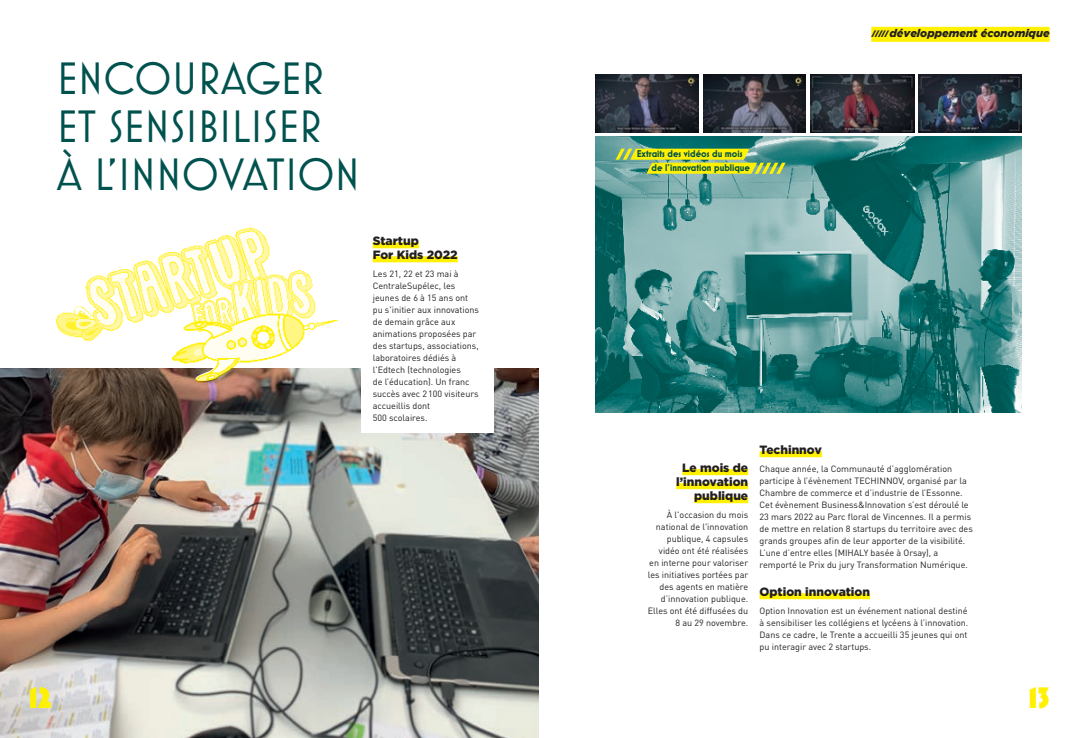
<style>
.page{position:relative;width:1078px;height:738px;background:#fff}
.page>*{position:absolute;margin:0;border:0;box-sizing:border-box;transform-origin:0 0}
.t1{font:46px/48px "Mostra Nuova";color:#00524e}
.t2{font:800 30px "Mostra Nuova";color:#fff101}
.t3{font:900 12px/14px "Gotham";color:#231f20}
.t4{font:italic 900 11px "Gotham";color:#231f20}
.t5{font:700 10px/14px "Mostra Nuova";color:#00524e}
.t6{font:9px/12px "DINOT";color:#231f20}
.s1{font-family:"Acier BAT Text Noir";font-weight:400;font-style:normal}
</style>
<div class="page">
<img style="left:0;top:368px;width:539px;height:369px">
<img style="left:48px;top:227px;width:295px;height:158px">
<img style="left:595px;top:137px;width:425px;height:275px">
<img style="left:595px;top:75px;width:103px;height:57px">
<img style="left:703px;top:75px;width:102px;height:57px">
<img style="left:810px;top:75px;width:104px;height:57px">
<img style="left:918px;top:75px;width:102px;height:57px">
<div style="left:871px;top:27px;width:178px;height:15px;background:#fff101"></div>
<div style="left:361px;top:224px;width:133px;height:208px;background:#fff"></div>
<div style="left:372px;top:242px;width:47px;height:6px;background:#fff101"></div>
<div style="left:372px;top:256px;width:85px;height:6px;background:#fff101"></div>
<div style="left:759px;top:451px;width:62px;height:6px;background:#fff101"></div>
<svg style="left:759px;top:593px;width:110px;height:5px"></svg>
<div style="left:682px;top:469px;width:66px;height:6px;background:#fff101"></div>
<div style="left:676px;top:483px;width:72px;height:6px;background:#fff101"></div>
<div style="left:694px;top:497px;width:54px;height:6px;background:#fff101"></div>
<svg style="left:615px;top:148px;width:17px;height:12px"></svg>
<svg style="left:754px;top:162px;width:31px;height:12px"></svg>
<div style="left:633px;top:148px;width:113px;height:11px;background:#fff101"></div>
<div style="left:649px;top:162px;width:105px;height:11px;background:#fff101"></div>
<h1 class="t1" style="left:57px;top:53px;width:305px">ENCOURAGER<br>ET SENSIBILISER<br>À L’INNOVATION</h1>
<h3 class="t3" style="left:372px;top:234px;width:86px">Startup<br>For Kids 2022</h3>
<p class="t6" style="left:372px;top:267px;width:108px">Les 21, 22 et 23 mai à<br>CentraleSupélec, les jeunes de 6 à 15 ans ont pu s'initier aux innovations de demain grâce aux animations proposées par des startups, associations, laboratoires dédiés à l'Edtech (technologies<br>de l’éducation). Un franc succès avec 2100 visiteurs accueillis dont<br>500 scolaires.</p>
<p class="t5" style="left:651px;top:147px;width:100px;text-indent:-15px">Extraits des vidéos du mois de l'innovation publique</p>
<p class="t4" style="left:871px;top:27px;width:180px"><span class="s1">/////</span>développement économique</p>
<h3 class="t3" style="left:676px;top:460px;width:73px;text-align:right">Le mois de l’innovation publique</h3>
<p class="t6" style="left:647px;top:508px;width:102px;text-align:right">À l'occasion du mois national de l'innovation publique, 4 capsules vidéo ont été réalisées en interne pour valoriser les initiatives portées par des agents en matière d’innovation publique.<br>Elles ont été diffusées du<br>8 au 29 novembre.</p>
<h3 class="t3" style="left:759px;top:442px;width:64px">Techinnov</h3>
<p class="t6" style="left:759px;top:462px;width:215px">Chaque année, la Communauté d’agglomération participe à l’évènement TECHINNOV, organisé par la Chambre de commerce et d’industrie de l’Essonne.<br>Cet évènement Business&amp;Innovation s’est déroulé le 23 mars 2022 au Parc floral de Vincennes. Il a permis de mettre en relation 8 startups du territoire avec des grands groupes afin de leur apporter de la visibilité.<br>L’une d’entre elles (MIHALY basée à Orsay), a remporté le Prix du jury Transformation Numérique.</p>
<h3 class="t3" style="left:759px;top:584px;width:112px">Option innovation</h3>
<p class="t6" style="left:759px;top:604px;width:210px;text-align:justify">Option Innovation est un événement national destiné à sensibiliser les collégiens et lycéens à l’innovation.<br>Dans ce cadre, le Trente a accueilli 35 jeunes qui ont pu interagir avec 2 startups.</p>
<h2 class="t2" style="left:28px;top:679px;width:25px">12</h2>
<h2 class="t2" style="left:1027px;top:679px;width:23px">13</h2>
</div>
